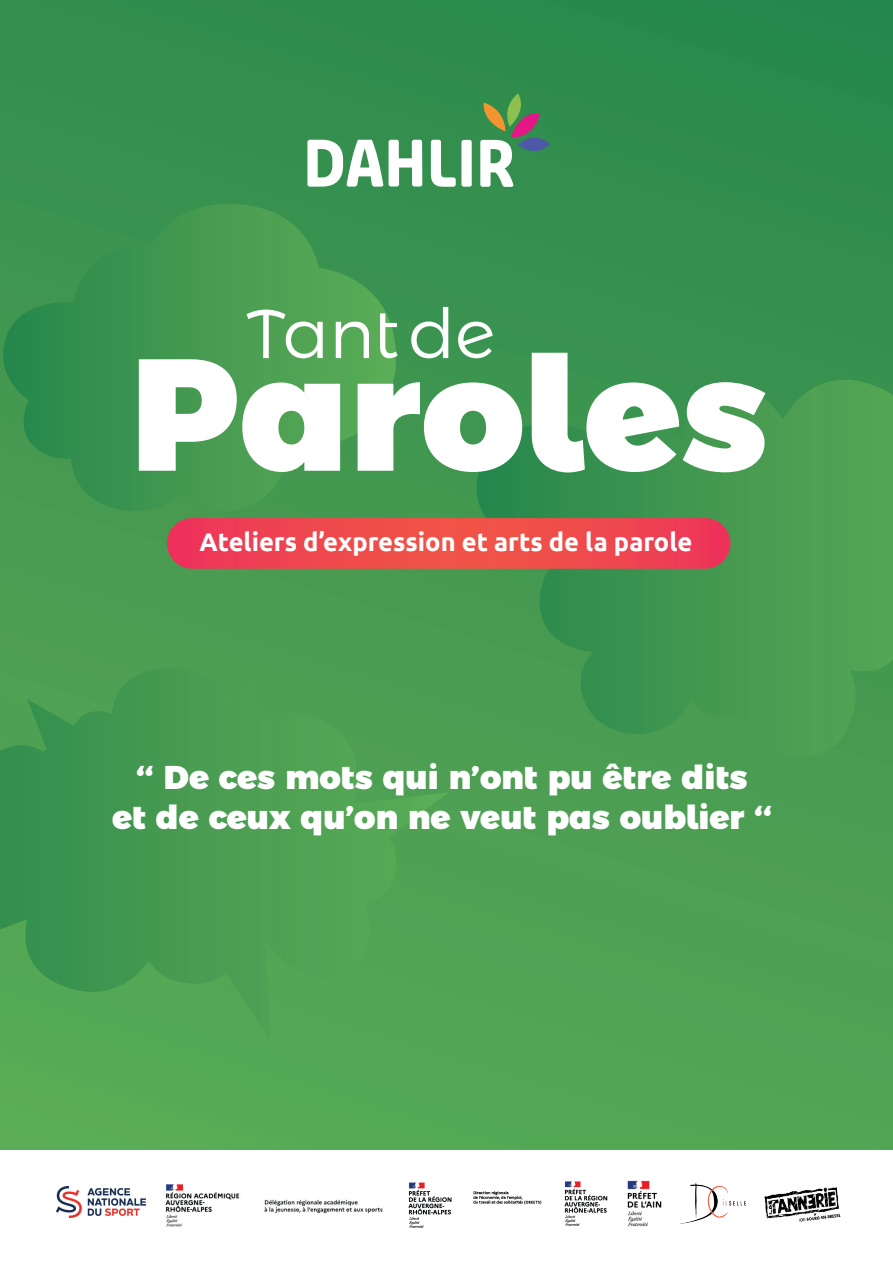
<style>
.page{position:relative;width:893px;height:1263px;background:#fff}
.page>*{position:absolute;margin:0;border:0;box-sizing:border-box;transform-origin:0 0}
.t1{font:900 159px "Montserrat Alternates";color:#fff}
.t2{font:300 69px "Montserrat Alternates";color:#fff}
.t3{font:900 33px/39.6px "Montserrat Alternates";color:#fff;text-align:center}
.t4{font:700 25.5px "Ubuntu";color:#fff}
</style>
<div class="page">
<div style="left:0;top:0;width:893px;height:1149px;background:linear-gradient(to bottom,#2e8b4d,#58a855)"></div>
<svg style="left:0;top:668px;width:449px;height:373px;background:#4a9e52"></svg>
<svg style="left:457px;top:380px;width:436px;height:378px;background:#439950"></svg>
<svg style="left:0;top:204px;width:403px;height:318px;background:#429850"></svg>
<svg style="left:167px;top:518px;width:563px;height:51px;background:#ed474e"></svg>
<svg style="left:307px;top:140px;width:115px;height:47px"></svg>
<svg style="left:431px;top:140px;width:41px;height:47px"></svg>
<svg style="left:480px;top:93px;width:70px;height:94px"></svg>
<img style="left:408px;top:1182px;width:134px;height:46px">
<img style="left:57px;top:1186px;width:88px;height:31px">
<img style="left:165px;top:1184px;width:218px;height:43px">
<img style="left:627px;top:1180px;width:35px;height:46px">
<img style="left:679px;top:1182px;width:67px;height:42px">
<img style="left:765px;top:1187px;width:76px;height:35px">
<img style="left:564px;top:1181px;width:44px;height:45px">
<h2 class="t2" style="left:244px;top:280px;width:252px">Tant de</h2>
<h1 class="t1" style="left:131px;top:280px;width:639px">Paroles</h1>
<p class="t4" style="left:200px;top:527px;width:494px">Ateliers d’expression et arts de la parole</p>
<p class="t3" style="left:112px;top:755px;width:661px">‘‘ De ces mots qui n’ont pu être dits<br>et de ceux qu’on ne veut pas oublier ‘‘</p>
</div>
